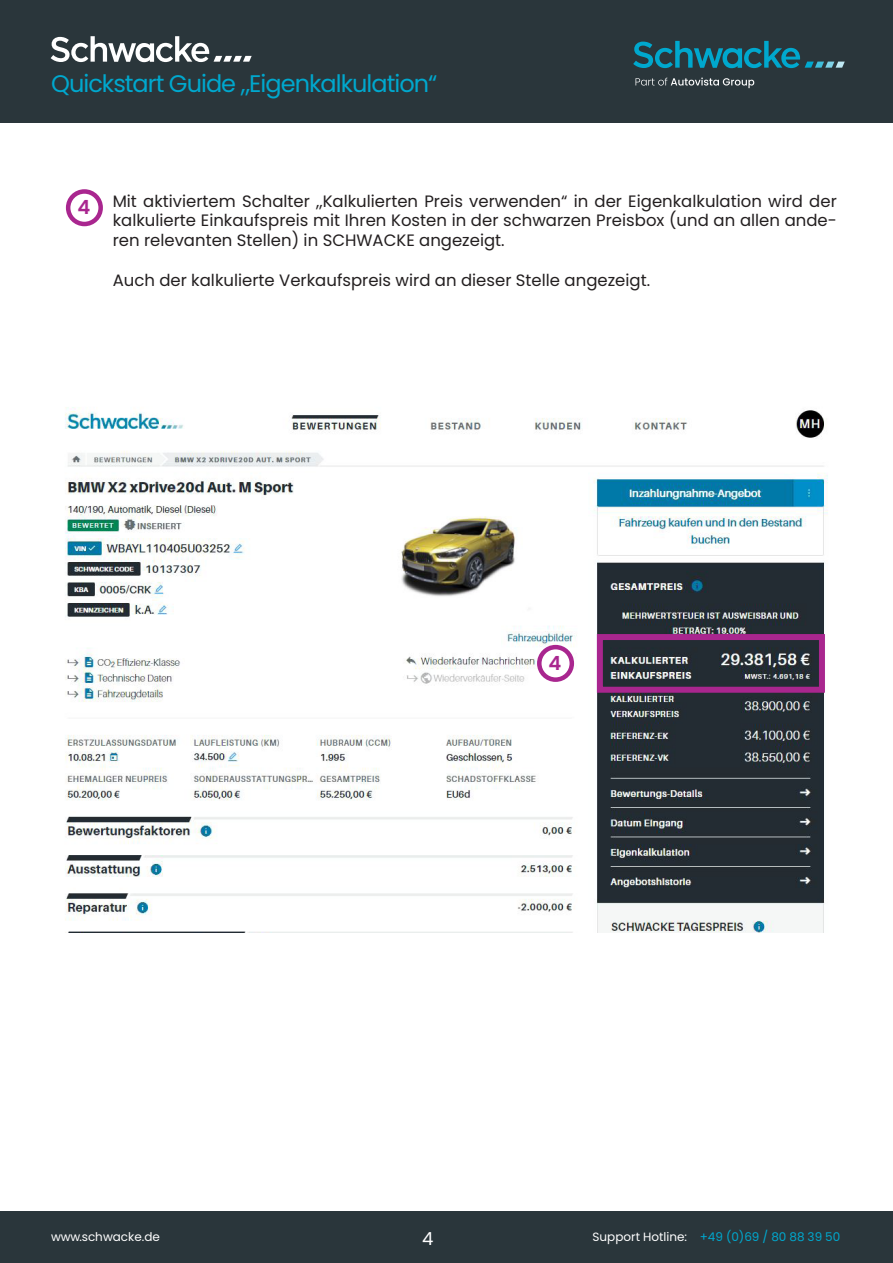
<style>
.page{position:relative;width:893px;height:1263px;background:#fff}
.page>*{position:absolute;margin:0;border:0;box-sizing:border-box;transform-origin:0 0}
.t1{font:24px "Poppins";letter-spacing:-.04em;color:#00a8ce}
.t2{font:600 19.5px "Poppins";color:#a9268f}
.t3{font:18px "Poppins";color:#fff}
.t4{font:16.5px/19.8px "Poppins";color:#231f20;text-align:justify}
.t5{font:12px "Poppins";color:#00a8ce}
.t6{font:12px "Poppins";color:#fff}
.s1{color:#fff}
</style>
<div class="page">
<div style="left:0;top:0;width:893px;height:122px;background:#2a363b"></div>
<svg style="left:633px;top:41px;width:212px;height:27px"></svg>
<svg style="left:635px;top:78px;width:119px;height:10px"></svg>
<div style="left:0;top:1211px;width:893px;height:52px;background:#2a363b"></div>
<svg style="left:51px;top:36px;width:201px;height:26px"></svg>
<img style="left:65px;top:407px;width:763px;height:525px">
<div style="left:66px;top:189px;width:37px;height:37px;border:4px solid #a9268f;border-radius:50%"></div>
<svg style="left:539px;top:647px;width:33px;height:33px"></svg>
<div style="left:537px;top:645px;width:37px;height:37px;border:4px solid #a9268f;border-radius:50%"></div>
<div style="left:597px;top:634px;width:228px;height:59px;border:6px solid #a9268e"></div>
<h1 class="t1" style="left:51px;top:70px;width:388px">Quickstart Guide „Eigenkalkulation“</h1>
<p class="t2" style="left:77px;top:196px;width:14px">4</p>
<p class="t4" style="left:113px;top:191px;width:726px">Mit aktiviertem Schalter „Kalkulierten Preis verwenden“ in der Eigenkalkulation wird der kalkulierte Einkaufspreis mit Ihren Kosten in der schwarzen Preisbox (und an allen ande&shy;ren relevanten Stellen) in SCHWACKE angezeigt.</p>
<p class="t4" style="left:113px;top:270px;width:539px">Auch der kalkulierte Verkaufspreis wird an dieser Stelle angezeigt.</p>
<p class="t2" style="left:549px;top:652px;width:14px">4</p>
<p class="t6" style="left:51px;top:1229px;width:110px">www.schwacke.de</p>
<p class="t5" style="left:593px;top:1229px;width:249px"><span class="s1">Support Hotline:</span> +49 (0)69 / 80 88 39 50</p>
<p class="t3" style="left:422px;top:1228px;width:13px">4</p>
</div>
